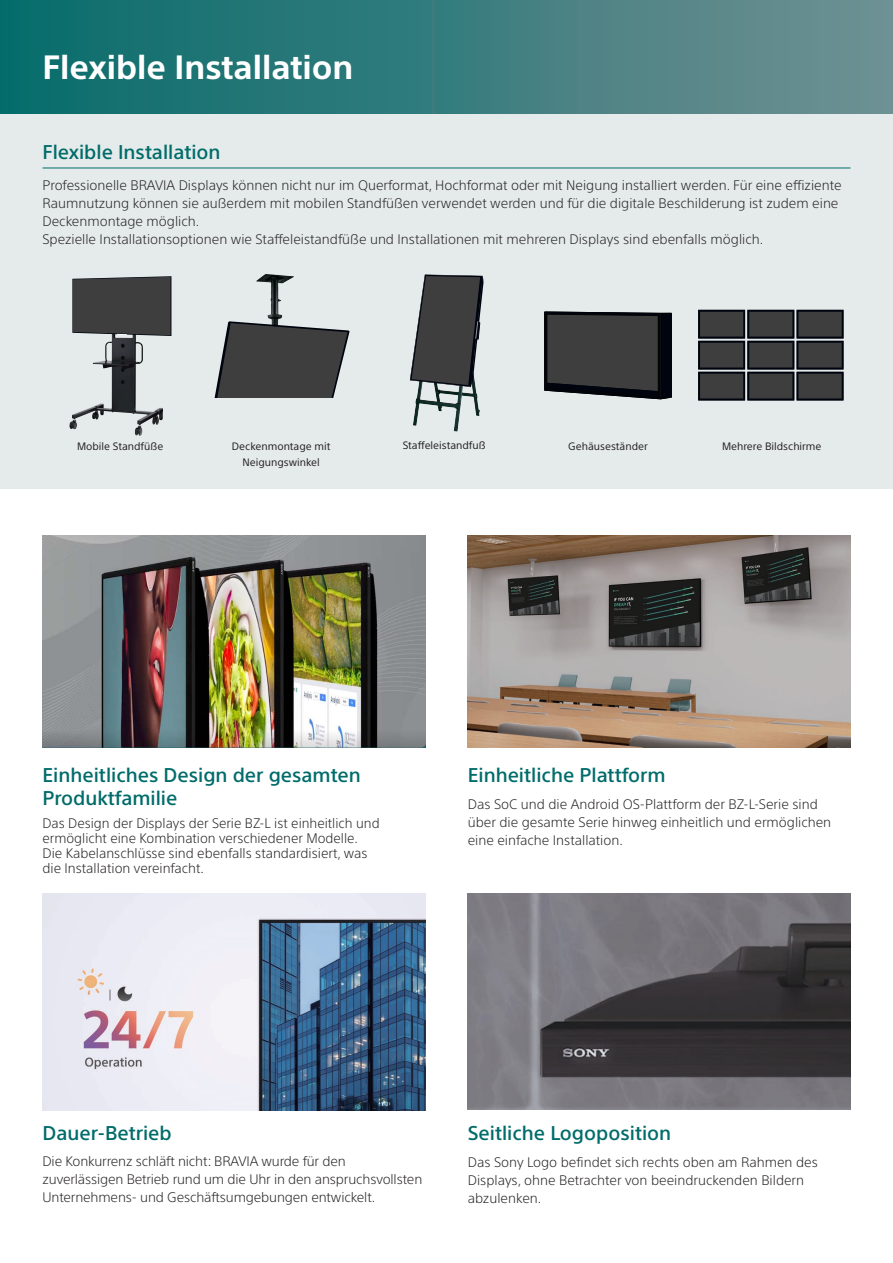
<style>
.page{position:relative;width:893px;height:1263px;background:#fff}
.page>*{position:absolute;margin:0;border:0;box-sizing:border-box;transform-origin:0 0}
._03-06_SectionHeading_White{font:700 33px "SST";color:#fff}
._03-06_heading_3_noLine{font:500 19.5px/22.5px "SST";color:#016c6a}
._03-06_heading_3{font:500 19.5px "SST";color:#016c6a}
._03-06_body{font:300 13.5px/18px "SST";color:#231f20}
._03-06_Illust_Caption{font:10.5px/16.5px "SST";color:#231f20;text-align:center}
</style>
<div class="page">
<div style="left:0;top:0;width:893px;height:115px;background:linear-gradient(to right,#046b6b,#709093)"></div>
<hr style="left:892px;top:906px;width:1px;height:357px;background:#e4ebea">
<div style="left:0;top:115px;width:893px;height:374px;background:#e4ebea"></div>
<img style="left:468px;top:535px;width:382px;height:213px">
<img style="left:43px;top:535px;width:382px;height:213px">
<img style="left:43px;top:894px;width:382px;height:216px">
<img style="left:468px;top:893px;width:382px;height:217px">
<svg style="left:544px;top:312px;width:128px;height:87px;background:#363739"></svg>
<img style="left:256px;top:274px;width:38px;height:47px">
<svg style="left:214px;top:321px;width:136px;height:76px"></svg>
<div style="left:797px;top:372px;width:46px;height:28px;border:1px solid #00040f"></div>
<div style="left:798px;top:374px;width:44px;height:24px;background:#3e3e3f"></div>
<div style="left:748px;top:372px;width:46px;height:28px;border:1px solid #00040f"></div>
<div style="left:749px;top:374px;width:43px;height:24px;background:#3e3e3f"></div>
<div style="left:698px;top:372px;width:47px;height:28px;border:1px solid #00040f"></div>
<div style="left:700px;top:374px;width:43px;height:24px;background:#3e3e3f"></div>
<div style="left:797px;top:341px;width:46px;height:28px;border:1px solid #00040f"></div>
<div style="left:798px;top:343px;width:44px;height:24px;background:#3e3e3f"></div>
<div style="left:748px;top:341px;width:46px;height:28px;border:1px solid #00040f"></div>
<div style="left:749px;top:343px;width:43px;height:24px;background:#3e3e3f"></div>
<div style="left:698px;top:341px;width:47px;height:28px;border:1px solid #00040f"></div>
<div style="left:700px;top:343px;width:43px;height:24px;background:#3e3e3f"></div>
<div style="left:797px;top:310px;width:46px;height:28px;border:1px solid #00040f"></div>
<div style="left:798px;top:312px;width:44px;height:25px;background:#3e3e3f"></div>
<div style="left:748px;top:310px;width:46px;height:28px;border:1px solid #00040f"></div>
<div style="left:749px;top:312px;width:43px;height:25px;background:#3e3e3f"></div>
<div style="left:698px;top:310px;width:47px;height:28px;border:1px solid #00040f"></div>
<div style="left:700px;top:312px;width:43px;height:25px;background:#3e3e3f"></div>
<img style="left:413px;top:387px;width:67px;height:44px">
<svg style="left:410px;top:275px;width:73px;height:112px"></svg>
<img style="left:69px;top:336px;width:64px;height:93px">
<svg style="left:72px;top:276px;width:100px;height:60px;background:#454647"></svg>
<hr style="left:43px;top:168px;width:807px;height:1px;background:#016c6a">
<p class="_03-06_SectionHeading_White" style="left:43px;top:48px;width:312px">Flexible Installation</p>
<p class="_03-06_heading_3" style="left:43px;top:141px;width:180px">Flexible Installation</p>
<p class="_03-06_body" style="left:43px;top:176px;width:800px">Professionelle BRAVIA Displays können nicht nur im Querformat, Hochformat oder mit Neigung installiert werden. Für eine effiziente<br>Raumnutzung können sie außerdem mit mobilen Standfüßen verwendet werden und für die digitale Beschilderung ist zudem eine<br>Deckenmontage möglich.</p>
<p class="_03-06_body" style="left:43px;top:230px;width:722px">Spezielle Installationsoptionen wie Staffeleistandfüße und Installationen mit mehreren Displays sind ebenfalls möglich.</p>
<p class="_03-06_Illust_Caption" style="left:77px;top:437px;width:88px">Mobile Standfüße</p>
<p class="_03-06_Illust_Caption" style="left:232px;top:437px;width:100px">Deckenmontage mit<br>Neigungswinkel</p>
<p class="_03-06_Illust_Caption" style="left:403px;top:436px;width:85px">Staffeleistandfuß</p>
<p class="_03-06_Illust_Caption" style="left:568px;top:437px;width:81px">Gehäuseständer</p>
<p class="_03-06_Illust_Caption" style="left:722px;top:437px;width:101px">Mehrere Bildschirme</p>
<p class="_03-06_heading_3_noLine" style="left:43px;top:764px;width:320px">Einheitliches Design der gesamten<br>Produktfamilie</p>
<p class="_03-06_body" style="left:43px;top:816px;width:339px;line-height:15px">Das Design der Displays der Serie BZ-L ist einheitlich und ermöglicht eine Kombination verschiedener Modelle.<br>Die Kabelanschlüsse sind ebenfalls standardisiert, was die Installation vereinfacht.</p>
<p class="_03-06_heading_3_noLine" style="left:468px;top:764px;width:199px">Einheitliche Plattform</p>
<p class="_03-06_body" style="left:468px;top:795px;width:365px">Das SoC und die Android OS-Plattform der BZ-L-Serie sind über die gesamte Serie hinweg einheitlich und ermöglichen eine einfache Installation.</p>
<p class="_03-06_heading_3_noLine" style="left:43px;top:1121px;width:131px">Dauer-Betrieb</p>
<p class="_03-06_body" style="left:43px;top:1152px;width:381px">Die Konkurrenz schläft nicht: BRAVIA wurde für den zuverlässigen Betrieb rund um die Uhr in den anspruchsvollsten<br>Unternehmens- und Geschäftsumgebungen entwickelt.</p>
<p class="_03-06_heading_3_noLine" style="left:468px;top:1122px;width:205px">Seitliche Logoposition</p>
<p class="_03-06_body" style="left:468px;top:1153px;width:352px">Das Sony Logo befindet sich rechts oben am Rahmen des<br>Displays, ohne Betrachter von beeindruckenden Bildern abzulenken.</p>
</div>
